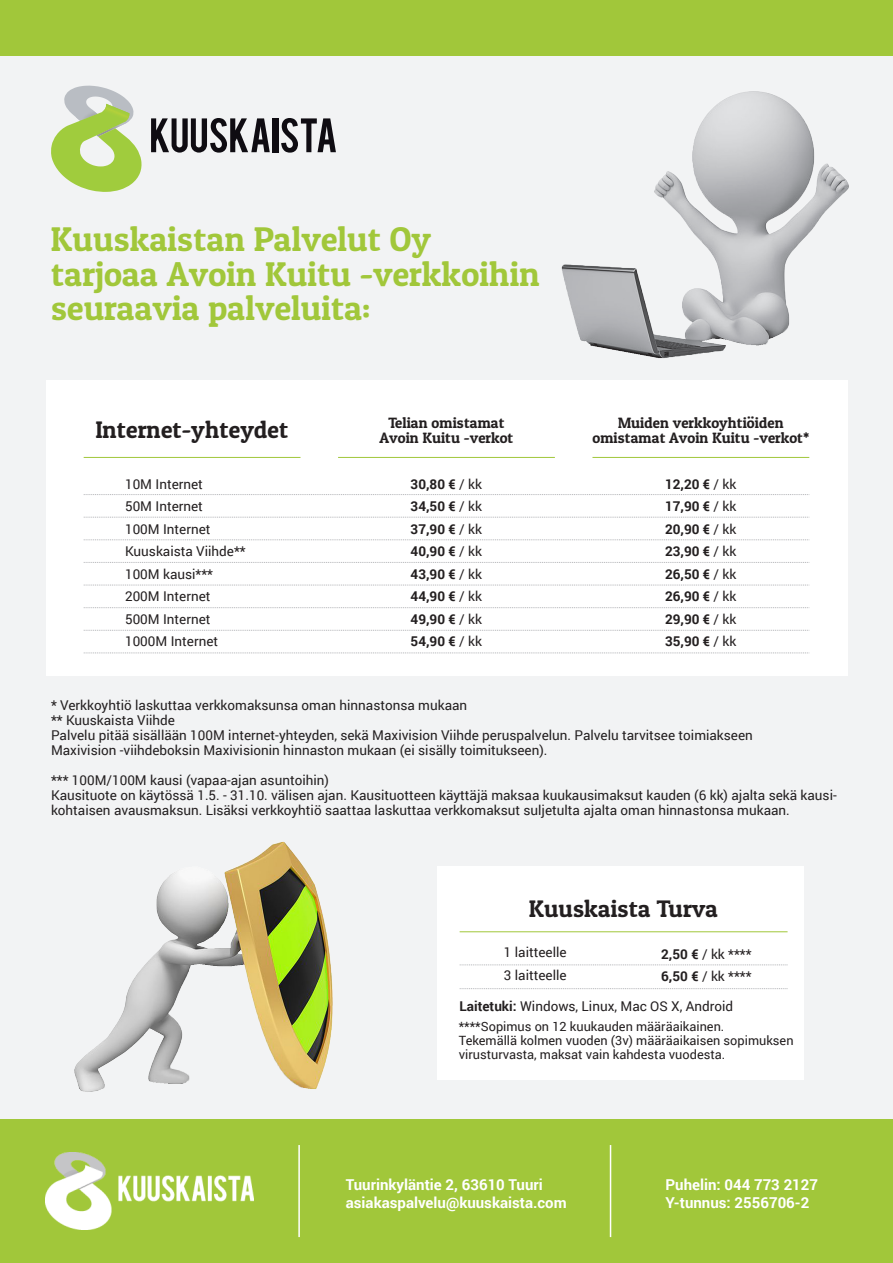
<style>
.page{position:relative;width:893px;height:1263px;background:#f2f3f4}
.page>*{position:absolute;margin:0;border:0;box-sizing:border-box;transform-origin:0 0}
.Otsikko{font:34.35px "Patua One";color:#a1c73a}
.Otsikko-2{font:24px "Patua One";color:#231f20}
.Iso_väliotsikko{font:24px "Patua One";color:#231f20}
.Leipäteksti{font:700 15px "Roboto";color:#fff}
.Väliotsikko{font:15px/15px "Patua One";color:#231f20;text-align:center}
.Leipäteksti-2{font:13.5px/15px "Roboto";color:#231f20}
.Leipäteksti-3{font:700 13.5px "Roboto";color:#231f20}
.Leipäteksti-4{font:12.75px/14.2px "Roboto";color:#231f20}
.s1{font-weight:400}
.s2{font-weight:700}
</style>
<div class="page">
<div style="left:0;top:0;width:893px;height:55px;background:#a1c73a"></div>
<div style="left:0;top:1119px;width:893px;height:144px;background:#a1c73a"></div>
<svg style="left:151px;top:118px;width:119px;height:35px"></svg>
<div style="left:273px;top:118px;width:5px;height:34px;background:#0f0c12"></div>
<svg style="left:281px;top:118px;width:55px;height:35px"></svg>
<svg style="left:51px;top:86px;width:91px;height:106px"></svg>
<img style="left:102px;top:104px;width:27px;height:18px">
<img style="left:45px;top:1152px;width:209px;height:78px">
<hr style="left:298px;top:1145px;width:2px;height:92px;background:#fff">
<hr style="left:610px;top:1145px;width:1px;height:92px;background:#fff">
<div style="left:45px;top:381px;width:802px;height:295px;background:#fff"></div>
<hr style="left:338px;top:457px;width:217px;height:1px;background:#a1c73a">
<hr style="left:592px;top:457px;width:217px;height:1px;background:#a1c73a">
<hr style="left:84px;top:457px;width:216px;height:1px;background:#a1c73a">
<svg style="left:84px;top:494px;width:725px;height:1px"></svg>
<svg style="left:84px;top:517px;width:725px;height:1px"></svg>
<svg style="left:84px;top:539px;width:725px;height:1px"></svg>
<svg style="left:84px;top:562px;width:725px;height:1px"></svg>
<svg style="left:84px;top:585px;width:725px;height:1px"></svg>
<svg style="left:84px;top:607px;width:725px;height:1px"></svg>
<svg style="left:84px;top:630px;width:725px;height:1px"></svg>
<svg style="left:84px;top:653px;width:724px;height:1px"></svg>
<div style="left:437px;top:867px;width:367px;height:213px;background:#fff"></div>
<hr style="left:460px;top:931px;width:328px;height:1px;background:#a1c73a">
<svg style="left:460px;top:965px;width:328px;height:1px"></svg>
<svg style="left:460px;top:988px;width:328px;height:1px"></svg>
<img style="left:561px;top:91px;width:288px;height:268px">
<img style="left:74px;top:841px;width:259px;height:251px">
<p class="Otsikko" style="left:51px;top:218px;width:382px">Kuuskaistan Palvelut Oy</p>
<p class="Otsikko" style="left:51px;top:252px;width:491px">tarjoaa Avoin Kuitu -verkkoihin</p>
<p class="Otsikko" style="left:51px;top:286px;width:322px">seuraavia palveluita:</p>
<p class="Otsikko-2" style="left:96px;top:415px;width:194px">Internet-yhteydet</p>
<p class="Leipäteksti-2" style="left:125px;top:476px;width:79px">10M Internet</p>
<p class="Leipäteksti-2" style="left:125px;top:498px;width:79px">50M Internet</p>
<p class="Leipäteksti-2" style="left:125px;top:521px;width:87px">100M Internet</p>
<p class="Leipäteksti-2" style="left:125px;top:543px;width:122px">Kuuskaista Viihde**</p>
<p class="Leipäteksti-2" style="left:125px;top:566px;width:89px">100M kausi***</p>
<p class="Leipäteksti-2" style="left:125px;top:588px;width:87px">200M Internet</p>
<p class="Leipäteksti-2" style="left:125px;top:611px;width:87px">500M Internet</p>
<p class="Leipäteksti-2" style="left:125px;top:633px;width:95px">1000M Internet</p>
<p class="Väliotsikko" style="left:388px;top:415px;width:118px">Telian omistamat</p>
<p class="Väliotsikko" style="left:380px;top:430px;width:135px">Avoin Kuitu -verkot</p>
<p class="Leipäteksti-3" style="left:411px;top:474px;width:73px">30,80 € <span class="s1">/ kk</span></p>
<p class="Leipäteksti-3" style="left:411px;top:497px;width:73px">34,50 € <span class="s1">/ kk</span></p>
<p class="Leipäteksti-3" style="left:411px;top:519px;width:73px">37,90 € <span class="s1">/ kk</span></p>
<p class="Leipäteksti-3" style="left:411px;top:542px;width:73px">40,90 € <span class="s1">/ kk</span></p>
<p class="Leipäteksti-3" style="left:411px;top:564px;width:73px">43,90 € <span class="s1">/ kk</span></p>
<p class="Leipäteksti-3" style="left:411px;top:587px;width:73px">44,90 € <span class="s1">/ kk</span></p>
<p class="Leipäteksti-3" style="left:411px;top:609px;width:73px">49,90 € <span class="s1">/ kk</span></p>
<p class="Leipäteksti-3" style="left:411px;top:632px;width:73px">54,90 € <span class="s1">/ kk</span></p>
<p class="Väliotsikko" style="left:592px;top:415px;width:218px">Muiden verkkoyhtiöiden omistamat Avoin Kuitu -verkot*</p>
<p class="Leipäteksti-3" style="left:665px;top:474px;width:73px">12,20 € <span class="s1">/ kk</span></p>
<p class="Leipäteksti-3" style="left:665px;top:497px;width:73px">17,90 € <span class="s1">/ kk</span></p>
<p class="Leipäteksti-3" style="left:665px;top:519px;width:73px">20,90 € <span class="s1">/ kk</span></p>
<p class="Leipäteksti-3" style="left:665px;top:542px;width:73px">23,90 € <span class="s1">/ kk</span></p>
<p class="Leipäteksti-3" style="left:665px;top:564px;width:73px">26,50 € <span class="s1">/ kk</span></p>
<p class="Leipäteksti-3" style="left:665px;top:587px;width:73px">26,90 € <span class="s1">/ kk</span></p>
<p class="Leipäteksti-3" style="left:665px;top:609px;width:73px">29,90 € <span class="s1">/ kk</span></p>
<p class="Leipäteksti-3" style="left:665px;top:632px;width:73px">35,90 € <span class="s1">/ kk</span></p>
<p class="Leipäteksti-2" style="left:51px;top:697px;width:418px">* Verkkoyhtiö laskuttaa verkkomaksunsa oman hinnastonsa mukaan</p>
<p class="Leipäteksti-2" style="left:51px;top:712px;width:126px">** Kuuskaista Viihde</p>
<p class="Leipäteksti-2" style="left:51px;top:727px;width:703px">Palvelu pitää sisällään 100M internet-yhteyden, sekä Maxivision Viihde peruspalvelun. Palvelu tarvitsee toimiakseen</p>
<p class="Leipäteksti-2" style="left:51px;top:742px;width:498px">Maxivision -viihdeboksin Maxivisionin hinnaston mukaan (ei sisälly toimitukseen).</p>
<p class="Leipäteksti-2" style="left:51px;top:772px;width:279px">*** 100M/100M kausi (vapaa-ajan asuntoihin)</p>
<p class="Leipäteksti-2" style="left:51px;top:787px;width:787px">Kausituote on käytössä 1.5. - 31.10. välisen ajan. Kausituotteen käyttäjä maksaa kuukausimaksut kauden (6 kk) ajalta sekä kausi&shy;kohtaisen avausmaksun. Lisäksi verkkoyhtiö saattaa laskuttaa verkkomaksut suljetulta ajalta oman hinnastonsa mukaan.</p>
<p class="Iso_väliotsikko" style="left:529px;top:893px;width:190px">Kuuskaista Turva</p>
<p class="Leipäteksti-2" style="left:504px;top:944px;width:64px">1 laitteelle</p>
<p class="Leipäteksti-2" style="left:504px;top:967px;width:64px">3 laitteelle</p>
<p class="Leipäteksti-2" style="left:661px;top:946px;width:92px"><span class="s2">2,50 €</span> / kk ****</p>
<p class="Leipäteksti-2" style="left:661px;top:968px;width:92px"><span class="s2">6,50 €</span> / kk ****</p>
<p class="Leipäteksti-2" style="left:460px;top:998px;width:275px"><span class="s2">Laitetuki:</span> Windows, Linux, Mac OS X, Android</p>
<p class="Leipäteksti-4" style="left:459px;top:1019px;width:267px">****Sopimus on 12 kuukauden määräaikainen.</p>
<p class="Leipäteksti-4" style="left:459px;top:1033px;width:336px">Tekemällä kolmen vuoden (3v) määräaikaisen sopimuksen virusturvasta, maksat vain kahdesta vuodesta.</p>
<p class="Leipäteksti" style="left:346px;top:1174px;width:198px">Tuurinkyläntie 2, 63610 Tuuri</p>
<p class="Leipäteksti" style="left:346px;top:1192px;width:222px">asiakaspalvelu@kuuskaista.com</p>
<p class="Leipäteksti" style="left:665px;top:1174px;width:154px">Puhelin: 044 773 2127</p>
<p class="Leipäteksti" style="left:665px;top:1192px;width:145px">Y-tunnus: 2556706-2</p>
</div>
